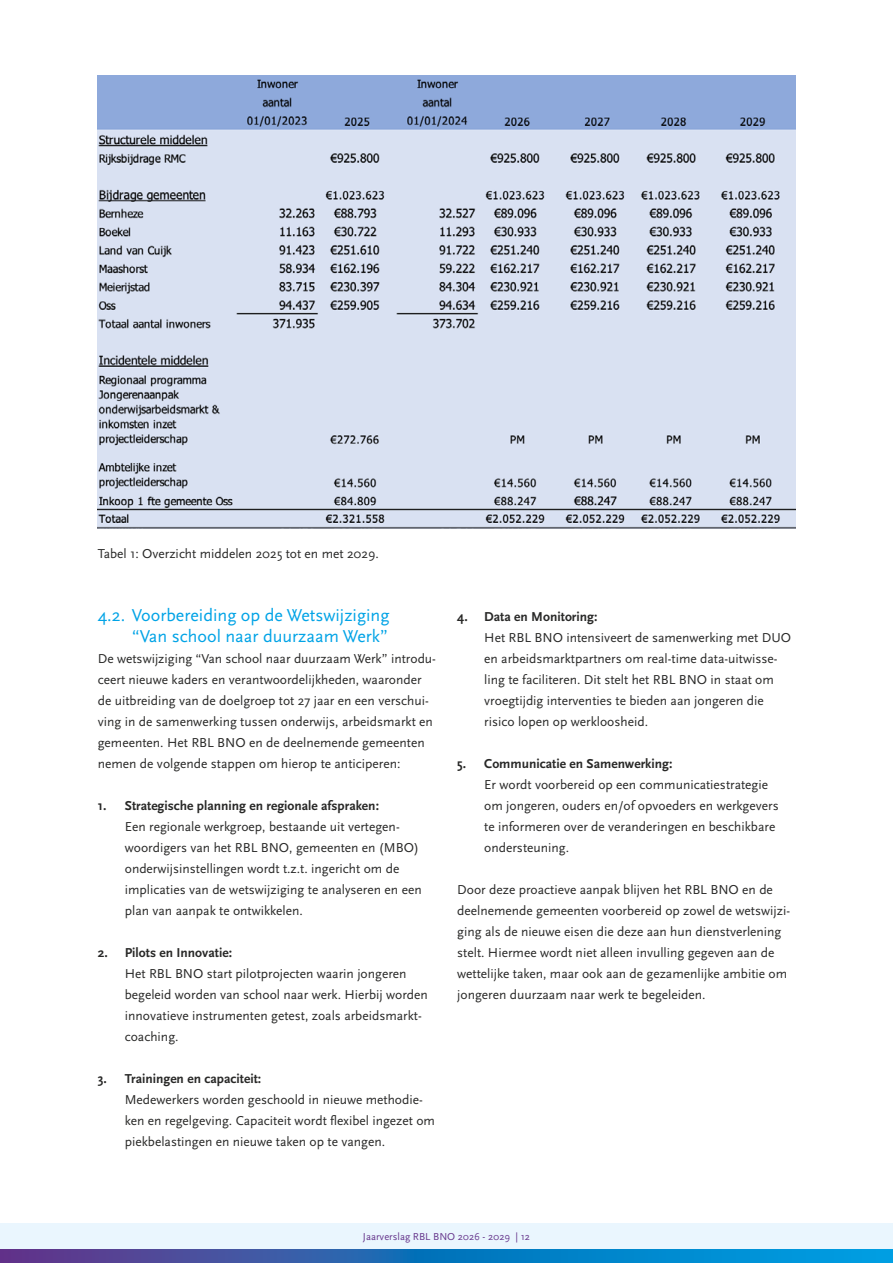
<style>
.page{position:relative;width:893px;height:1263px;background:#fff}
.page>*{position:absolute;margin:0;border:0;box-sizing:border-box;transform-origin:0 0}
.t1{font:18px/21px "Scala Sans Pro";color:#00a3e6;text-align:right}
.t2{font:13.5px/21px "Scala Sans Pro";color:#282827}
.t3{font:700 13.5px "Scala Sans Pro";color:#282827}
.t4{font:10.5px "Scala Sans Pro";color:#67388d}
</style>
<div class="page">
<div style="left:0;top:1223px;width:893px;height:26px;background:#eaf6fe"></div>
<svg style="left:0;top:1249px;width:893px;height:14px;background:#1f6fb8"></svg>
<img style="left:98px;top:75px;width:697px;height:453px">
<p class="t2" style="left:98px;top:543px;width:282px">Tabel 1: Overzicht middelen 2025 tot en met 2029.</p>
<h1 class="t1" style="left:98px;top:605px;width:293px">4.2. Voorbereiding op de Wetswijziging “Van school naar duurzaam Werk”</h1>
<p class="t2" style="left:98px;top:648px;width:340px">De wetswijziging “Van school naar duurzaam Werk” introdu&shy;ceert nieuwe kaders en verantwoordelijkheden, waaronder de uitbreiding van de doelgroep tot 27 jaar en een verschui&shy;ving in de samenwerking tussen onderwijs, arbeidsmarkt en gemeenten. Het RBL BNO en de deelnemende gemeenten nemen de volgende stappen om hierop te anticiperen:</p>
<p class="t3" style="left:98px;top:798px;width:283px">1. Strategische planning en regionale afspraken:</p>
<p class="t2" style="left:125px;top:816px;width:298px">Een regionale werkgroep, bestaande uit vertegen&shy;woordigers van het RBL BNO, gemeenten en (MBO) onderwijsinstellingen wordt t.z.t. ingericht om de implicaties van de wetswijziging te analyseren en een plan van aanpak te ontwikkelen.</p>
<p class="t3" style="left:98px;top:945px;width:136px">2. Pilots en Innovatie:</p>
<p class="t2" style="left:125px;top:963px;width:305px">Het RBL BNO start pilotprojecten waarin jongeren begeleid worden van school naar werk. Hierbij worden innovatieve instrumenten getest, zoals arbeidsmarkt&shy;coaching.</p>
<p class="t3" style="left:98px;top:1071px;width:165px">3. Trainingen en capaciteit:</p>
<p class="t2" style="left:125px;top:1089px;width:312px">Medewerkers worden geschoold in nieuwe methodie&shy;ken en regelgeving. Capaciteit wordt flexibel ingezet om piekbelastingen en nieuwe taken op te vangen.</p>
<p class="t3" style="left:457px;top:609px;width:142px">4. Data en Monitoring:</p>
<p class="t2" style="left:484px;top:627px;width:308px">Het RBL BNO intensiveert de samenwerking met DUO en arbeidsmarktpartners om real-time data-uitwisse&shy;ling te faciliteren. Dit stelt het RBL BNO in staat om vroegtijdig interventies te bieden aan jongeren die risico lopen op werkloosheid.</p>
<p class="t3" style="left:457px;top:756px;width:217px">5. Communicatie en Samenwerking:</p>
<p class="t2" style="left:484px;top:774px;width:296px">Er wordt voorbereid op een communicatiestrategie om jongeren, ouders en/of opvoeders en werkgevers te informeren over de veranderingen en beschikbare ondersteuning.</p>
<p class="t2" style="left:457px;top:879px;width:334px">Door deze proactieve aanpak blijven het RBL BNO en de deelnemende gemeenten voorbereid op zowel de wetswijzi&shy;ging als de nieuwe eisen die deze aan hun dienstverlening stelt. Hiermee wordt niet alleen invulling gegeven aan de wettelijke taken, maar ook aan de gezamenlijke ambitie om jongeren duurzaam naar werk te begeleiden.</p>
<p class="t4" style="left:363px;top:1230px;width:169px">Jaarverslag RBL BNO 2026 - 2029 | 12</p>
</div>
